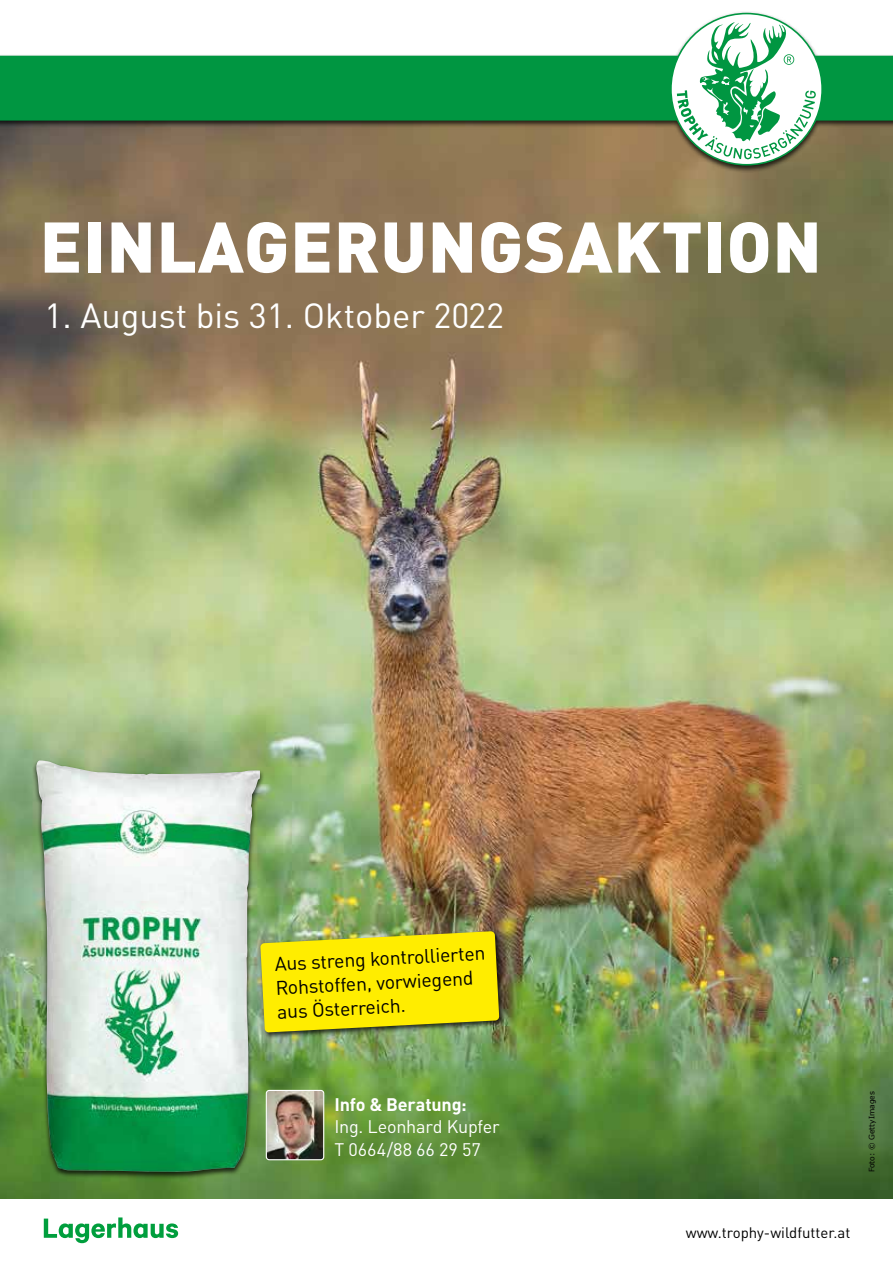
<style>
.page{position:relative;width:893px;height:1263px;background:#fff}
.page>*{position:absolute;margin:0;border:0;box-sizing:border-box;transform-origin:0 0}
.t1{font:900 70.5px "DINOT";letter-spacing:.01em;color:#fff}
.t2{font:34.5px "DINOT";color:#fff}
.t3{font:19.5px/24px "DINOT";color:#000}
.t4{font:18px/22.5px "DINOT";letter-spacing:-.01em;color:#fff}
.t5{font:700 18px "DINOT";letter-spacing:-.01em;color:#fff}
.t6{font:15px "DINOT";color:#000}
.t7{font:7.5px "Verdana";color:#000}
</style>
<div class="page">
<img style="left:0;top:173px;width:893px;height:1025px">
<div style="left:0;top:11px;width:893px;height:162px;background:#000;opacity:.75"></div>
<div style="left:0;top:56px;width:893px;height:65px;background:#009641"></div>
<svg style="left:670px;top:13px;width:153px;height:153px"></svg>
<div style="left:32px;top:759px;width:233px;height:420px;background:#000;opacity:.75"></div>
<img style="left:36px;top:760px;width:224px;height:412px">
<img style="left:268px;top:1092px;width:54px;height:66px">
<div style="left:266px;top:1090px;width:58px;height:70px;border:1px solid #fff;border-radius:3px"></div>
<div style="left:258px;top:929px;width:247px;height:110px;background:#000;opacity:.75"></div>
<svg style="left:260px;top:931px;width:239px;height:101px;background:#ecdf0c"></svg>
<svg style="left:44px;top:1217px;width:134px;height:26px"></svg>
<h1 class="t1" style="left:40px;top:200px;width:784px">EINLAGERUNGSAKTION</h1>
<h2 class="t2" style="left:44px;top:294px;width:461px">1. August bis 31. Oktober 2022</h2>
<p class="t3" style="left:274px;top:951px;width:213px;rotate:-3deg">Aus streng kontrollierten<br>Rohstoffen, vorwiegend aus Österreich.</p>
<p class="t5" style="left:334px;top:1092px;width:134px">Info &amp; Beratung:</p>
<p class="t4" style="left:334px;top:1115px;width:167px">Ing. Leonhard Kupfer<br>T 0664/88 66 29 57</p>
<p class="t7" style="left:867px;top:1172px;width:82px;rotate:-90deg">Foto: © GettyImages</p>
<p class="t6" style="left:686px;top:1223px;width:166px">www.trophy-wildfutter.at</p>
</div>
